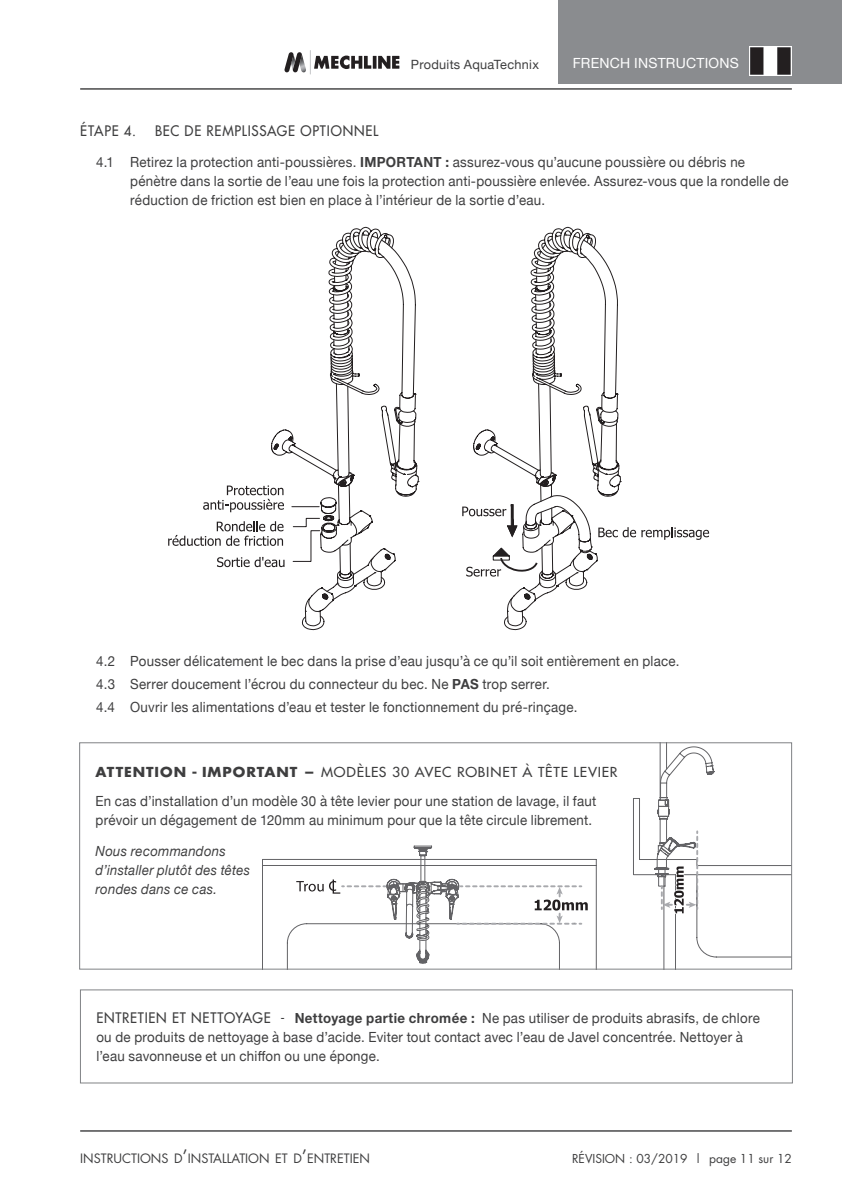
<style>
.page{position:relative;width:842px;height:1191px;background:#fff}
.page>*{position:absolute;margin:0;border:0;box-sizing:border-box;transform-origin:0 0}
.Lv4_Subheadings__gre{font:14.2px "Futura";letter-spacing:.055em;color:#3e3e3f;scale:.95 1}
.Lv5_Body_copy{font:14px/19px "Helvetica Neue";letter-spacing:.02em;color:#3e3e3f;scale:.95 1}
.Lv4_Subheadings__gre-2{font:14px/19px "Helvetica Neue";letter-spacing:.02em;color:#3e3e3f;scale:.95 1}
.Lv5_Body_copy-2{font:italic 14px/19px "Helvetica Neue";letter-spacing:.02em;color:#3e3e3f;scale:.94 1}
.Lv5_Body_copy-3{font:14px "Helvetica Neue";letter-spacing:.02em;color:#fff}
.Lv4_Subheadings__gre-3{font:13.4px "Futura";letter-spacing:.055em;color:#3e3e3f;scale:1.05 1}
.Lv4_Subheadings__gre-4{font:12.8px "Helvetica Neue";letter-spacing:.02em;color:#3e3e3f}
.t1{font:12.6px "Futura";color:#3e3e3f}
.t2{font:12px "Futura";color:#3e3e3f}
.s1{font-family:"Helvetica Neue LT Std";font-weight:700}
.s2{font-weight:700}
.s3{font-family:"Futura";font-size:14.2px}
.s4{font-size:18px}
</style>
<div class="page">
<hr style="left:80px;top:88px;width:712px;height:2px;background:#3e3e3f">
<hr style="left:80px;top:1130px;width:712px;height:1px;background:#3e3e3f">
<svg style="left:285px;top:50px;width:114px;height:24px"></svg>
<div style="left:558px;top:0;width:284px;height:83px;background:#8a8c8f"></div>
<img style="left:749px;top:47px;width:43px;height:28px">
<svg style="left:168px;top:227px;width:541px;height:403px"></svg>
<div style="left:80px;top:989px;width:713px;height:94px;border:1px solid #808285"></div>
<svg style="left:633px;top:744px;width:157px;height:223px"></svg>
<svg style="left:262px;top:845px;width:335px;height:122px"></svg>
<div style="left:79px;top:742px;width:713px;height:227px;border:1px solid #808285"></div>
<p class="Lv4_Subheadings__gre-4" style="left:411px;top:55px;width:130px">Produits AquaTechnix</p>
<p class="Lv5_Body_copy-3" style="left:573px;top:53px;width:168px">FRENCH INSTRUCTIONS</p>
<p class="Lv4_Subheadings__gre" style="left:80px;top:122px;width:60px">ÉTAPE 4.</p>
<p class="Lv4_Subheadings__gre" style="left:155px;top:122px;width:236px">BEC DE REMPLISSAGE OPTIONNEL</p>
<p class="Lv5_Body_copy" style="left:130px;top:153px;width:695px;text-indent:-34px">4.1 Retirez la protection anti-poussières. <span class="s1">IMPORTANT :</span> assurez-vous qu’aucune poussière ou débris ne pénètre dans la sortie de l’eau une fois la protection anti-poussière enlevée. Assurez-vous que la rondelle de réduction de friction est bien en place à l’intérieur de la sortie d’eau.</p>
<p class="Lv5_Body_copy" style="left:96px;top:652px;width:616px">4.2 Pousser délicatement le bec dans la prise d’eau jusqu’à ce qu’il soit entièrement en place.</p>
<p class="Lv5_Body_copy" style="left:96px;top:675px;width:479px">4.3 Serrer doucement l’écrou du connecteur du bec. Ne <span class="s1">PAS</span> trop serrer.</p>
<p class="Lv5_Body_copy" style="left:96px;top:698px;width:508px">4.4 Ouvrir les alimentations d’eau et tester le fonctionnement du pré-rinçage.</p>
<p class="Lv4_Subheadings__gre-3" style="left:96px;top:763px;width:499px"><span class="s2">ATTENTION - IMPORTANT -</span> MODÈLES 30 AVEC ROBINET À TÊTE LEVIER</p>
<p class="Lv5_Body_copy" style="left:96px;top:792px;width:529px">En cas d’installation d’un modèle 30 à tête levier pour une station de lavage, il faut prévoir un dégagement de 120mm au minimum pour que la tête circule librement.</p>
<p class="Lv5_Body_copy-2" style="left:96px;top:842px;width:166px">Nous recommandons d’installer plutôt des têtes rondes dans ce cas.</p>
<p class="Lv4_Subheadings__gre-2" style="left:96px;top:1009px;width:700px"><span class="s3">ENTRETIEN ET NETTOYAGE -</span> <span class="s1">Nettoyage partie chromée :</span> Ne pas utiliser de produits abrasifs, de chlore ou de produits de nettoyage à base d’acide. Eviter tout contact avec l’eau de Javel concentrée. Nettoyer à l’eau savonneuse et un chiffon ou une éponge.</p>
<p class="t1" style="left:80px;top:1149px;width:291px">INSTRUCTIONS D<span class="s4">’</span>INSTALLATION ET D<span class="s4">’</span>ENTRETIEN</p>
<p class="t2" style="left:572px;top:1150px;width:221px">RÉVISION : 03/2019 | page 11 sur 12</p>
</div>
